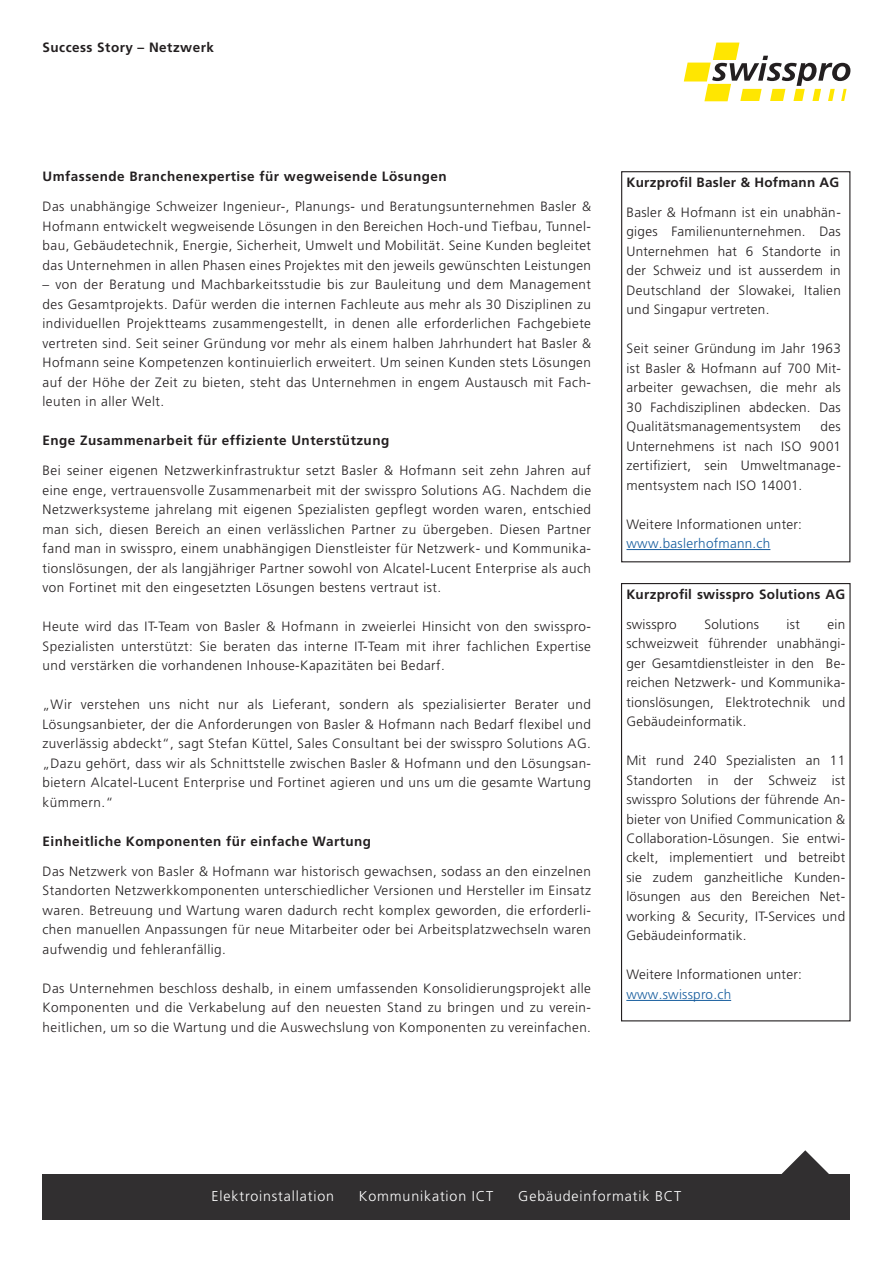
<style>
.page{position:relative;width:893px;height:1263px;background:#fff}
.page>*{position:absolute;margin:0;border:0;box-sizing:border-box;transform-origin:0 0}
.t1{font:300 14.25px "Frutiger LT Pro";letter-spacing:.06em;color:#fff}
.t2{font:300 13.5px/19.5px "Frutiger LT Pro";letter-spacing:.035em;color:#231f20;text-align:justify}
.t3{font:700 13.5px "Frutiger LT Pro";letter-spacing:.035em;color:#231f20}
.t4{font:300 13.5px "Frutiger LT Pro";letter-spacing:.02em;color:#175d9e}
</style>
<div class="page">
<svg style="left:684px;top:43px;width:166px;height:58px"></svg>
<svg style="left:781px;top:1150px;width:48px;height:24px"></svg>
<div style="left:43px;top:1174px;width:807px;height:46px;background:#312f30"></div>
<hr style="left:626px;top:549px;width:144px;height:1px;background:#175d9e">
<div style="left:621px;top:171px;width:229px;height:391px;border:1px solid #231f20"></div>
<hr style="left:626px;top:1000px;width:105px;height:1px;background:#175d9e">
<div style="left:621px;top:583px;width:230px;height:438px;border:1px solid #231f20"></div>
<p class="t3" style="left:43px;top:40px;width:173px">Success Story – Netzwerk</p>
<p class="t3" style="left:43px;top:169px;width:406px">Umfassende Branchenexpertise für wegweisende Lösungen</p>
<p class="t2" style="left:43px;top:197px;width:550px">Das unabhängige Schweizer Ingenieur-, Planungs- und Beratungsunternehmen Basler &amp; Hofmann entwickelt wegweisende Lösungen in den Bereichen Hoch-und Tiefbau, Tunnel&shy;bau, Gebäudetechnik, Energie, Sicherheit, Umwelt und Mobilität. Seine Kunden begleitet das Unternehmen in allen Phasen eines Projektes mit den jeweils gewünschten Leistungen</p>
<p class="t2" style="left:43px;top:275px;width:550px">– von der Beratung und Machbarkeitsstudie bis zur Bauleitung und dem Management des Gesamtprojekts. Dafür werden die internen Fachleute aus mehr als 30 Disziplinen zu individuellen Projektteams zusammengestellt, in denen alle erforderlichen Fachgebiete vertreten sind. Seit seiner Gründung vor mehr als einem halben Jahrhundert hat Basler &amp; Hofmann seine Kompetenzen kontinuierlich erweitert. Um seinen Kunden stets Lösungen auf der Höhe der Zeit zu bieten, steht das Unternehmen in engem Austausch mit Fach&shy;leuten in aller Welt.</p>
<p class="t3" style="left:43px;top:433px;width:348px">Enge Zusammenarbeit für effiziente Unterstützung</p>
<p class="t2" style="left:43px;top:461px;width:550px">Bei seiner eigenen Netzwerkinfrastruktur setzt Basler &amp; Hofmann seit zehn Jahren auf eine enge, vertrauensvolle Zusammenarbeit mit der swisspro Solutions AG. Nachdem die Netzwerksysteme jahrelang mit eigenen Spezialisten gepflegt worden waren, entschied man sich, diesen Bereich an einen verlässlichen Partner zu übergeben. Diesen Partner fand man in swisspro, einem unabhängigen Dienstleister für Netzwerk- und Kommunika&shy;tionslösungen, der als langjähriger Partner sowohl von Alcatel-Lucent Enterprise als auch von Fortinet mit den eingesetzten Lösungen bestens vertraut ist.</p>
<p class="t2" style="left:43px;top:617px;width:550px">Heute wird das IT-Team von Basler &amp; Hofmann in zweierlei Hinsicht von den swisspro-Spezialisten unterstützt: Sie beraten das interne IT-Team mit ihrer fachlichen Expertise und verstärken die vorhandenen Inhouse-Kapazitäten bei Bedarf.</p>
<p class="t2" style="left:43px;top:695px;width:550px">„Wir verstehen uns nicht nur als Lieferant, sondern als spezialisierter Berater und Lösungsanbieter, der die Anforderungen von Basler &amp; Hofmann nach Bedarf flexibel und zuverlässig abdeckt“, sagt Stefan Küttel, Sales Consultant bei der swisspro Solutions AG. „Dazu gehört, dass wir als Schnittstelle zwischen Basler &amp; Hofmann und den Lösungsan&shy;bietern Alcatel-Lucent Enterprise und Fortinet agieren und uns um die gesamte Wartung kümmern.“</p>
<p class="t3" style="left:43px;top:833px;width:330px">Einheitliche Komponenten für einfache Wartung</p>
<p class="t2" style="left:43px;top:861px;width:550px">Das Netzwerk von Basler &amp; Hofmann war historisch gewachsen, sodass an den einzelnen Standorten Netzwerkkomponenten unterschiedlicher Versionen und Hersteller im Einsatz waren. Betreuung und Wartung waren dadurch recht komplex geworden, die erforderli&shy;chen manuellen Anpassungen für neue Mitarbeiter oder bei Arbeitsplatzwechseln waren aufwendig und fehleranfällig.</p>
<p class="t2" style="left:43px;top:978px;width:550px">Das Unternehmen beschloss deshalb, in einem umfassenden Konsolidierungsprojekt alle Komponenten und die Verkabelung auf den neuesten Stand zu bringen und zu verein&shy;heitlichen, um so die Wartung und die Auswechslung von Komponenten zu vereinfachen.</p>
<p class="t3" style="left:626px;top:174px;width:214px">Kurzprofil Basler &amp; Hofmann AG</p>
<p class="t2" style="left:626px;top:202px;width:216px">Basler &amp; Hofmann ist ein unabhän&shy;giges Familienunternehmen. Das Unternehmen hat 6 Standorte in der Schweiz und ist ausserdem in Deutschland der Slowakei, Italien und Singapur vertreten.</p>
<p class="t2" style="left:626px;top:339px;width:216px">Seit seiner Gründung im Jahr 1963 ist Basler &amp; Hofmann auf 700 Mit&shy;arbeiter gewachsen, die mehr als 30 Fachdisziplinen abdecken. Das Qualitätsmanagementsystem</p>
<p class="t2" style="left:626px;top:417px;width:216px;text-indent:194px">des Unternehmens ist nach ISO 9001 zertifiziert, sein Umweltmanage&shy;mentsystem nach ISO 14001.</p>
<p class="t2" style="left:626px;top:514px;width:177px">Weitere Informationen unter:</p>
<p class="t4" style="left:626px;top:536px;width:145px">www.baslerhofmann.ch</p>
<p class="t3" style="left:626px;top:586px;width:220px">Kurzprofil swisspro Solutions AG</p>
<p class="t2" style="left:626px;top:614px;width:52px">swisspro</p>
<p class="t2" style="left:704px;top:614px;width:56px">Solutions</p>
<p class="t2" style="left:787px;top:614px;width:15px">ist</p>
<p class="t2" style="left:626px;top:614px;width:220px;text-indent:201px">ein schweizweit führender unabhängi&shy;ger Gesamtdienstleister in den Be&shy;reichen Netzwerk- und Kommunika&shy;tionslösungen, Elektrotechnik und Gebäudeinformatik.</p>
<p class="t2" style="left:626px;top:751px;width:220px">Mit rund 240 Spezialisten an 11<br>Standorten in der Schweiz ist swisspro Solutions der führende An&shy;bieter von Unified Communication &amp; Collaboration-Lösungen. Sie entwi&shy;ckelt, implementiert und betreibt sie zudem ganzheitliche Kunden&shy;lösungen aus den Bereichen Net&shy;working &amp; Security, IT-Services und Gebäudeinformatik.</p>
<p class="t2" style="left:626px;top:965px;width:177px">Weitere Informationen unter:</p>
<p class="t4" style="left:626px;top:986px;width:106px">www.swisspro.ch</p>
<p class="t1" style="left:212px;top:1188px;width:124px">Elektroinstallation</p>
<p class="t1" style="left:359px;top:1188px;width:136px">Kommunikation ICT</p>
<p class="t1" style="left:518px;top:1188px;width:165px">Gebäudeinformatik BCT</p>
</div>
